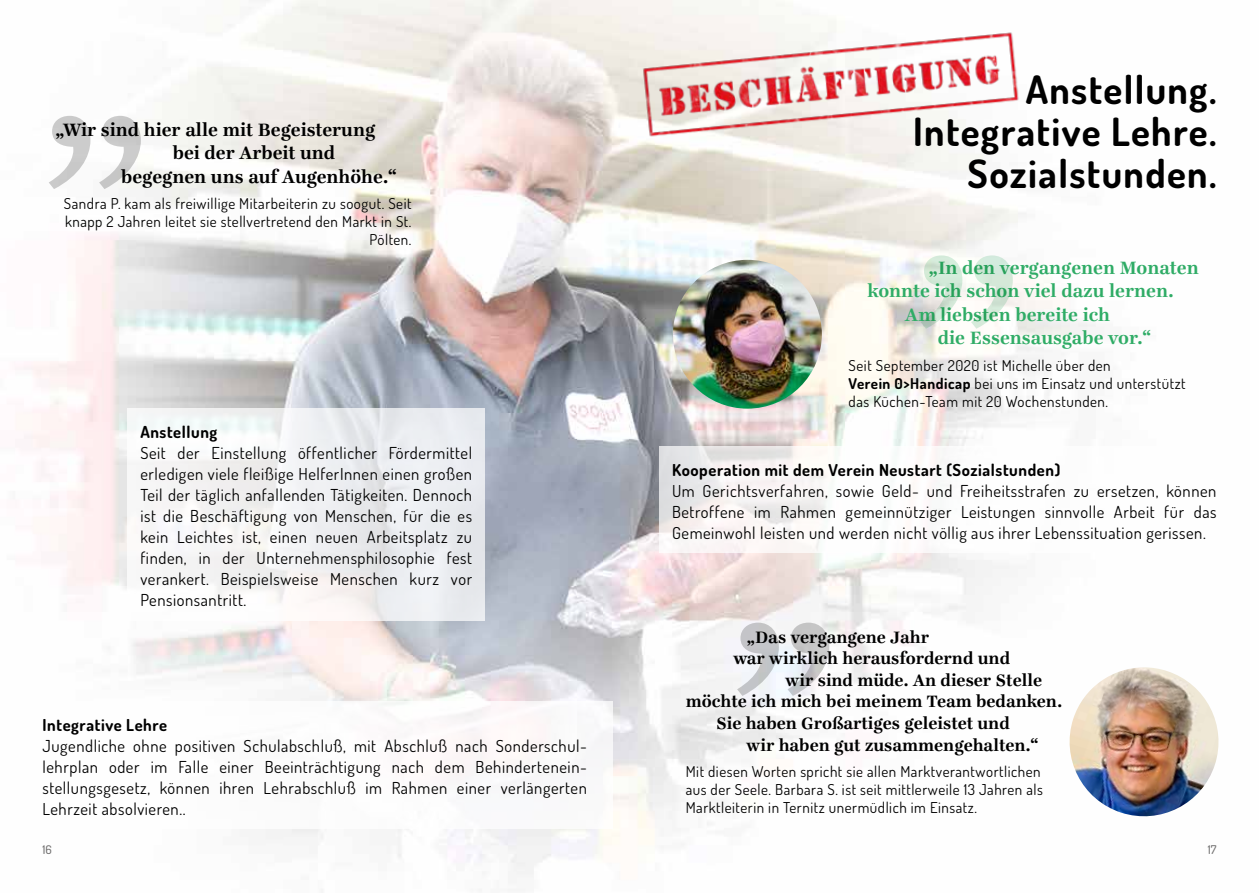
<style>
.page{position:relative;width:1259px;height:893px;background:#fff}
.page>*{position:absolute;margin:0;border:0;box-sizing:border-box;transform-origin:0 0}
.t1{font:700 39px/42px "Dosis";letter-spacing:.035em;color:#000;text-align:right}
.t2{font:700 19.5px "Ingeborg";color:#2fac66}
.t3{font:700 19.5px "Ingeborg";color:#000}
.t4{font:700 18px "Ingeborg";color:#000}
.t5{font:16.5px/21px "Dosis";letter-spacing:.035em;color:#000;text-align:justify}
.t6{font:700 16.5px "Dosis";letter-spacing:.035em;color:#000}
.t7{font:15px/18px "Dosis";letter-spacing:.035em;color:#000}
.t8{font:500 12px "Dosis";color:#706f6f}
.s1{font-weight:700}
</style>
<div class="page">
<img style="left:23px;top:0;width:1073px;height:875px">
<div style="left:128px;top:408px;width:357px;height:213px;background:linear-gradient(to right,#fafaf9,#e7e9ed)"></div>
<div style="left:659px;top:446px;width:570px;height:107px;background:#fff"></div>
<div style="left:43px;top:702px;width:569px;height:127px;background:#fff"></div>
<img style="left:624px;top:16px;width:405px;height:133px">
<svg style="left:49px;top:116px;width:92px;height:73px"></svg>
<svg style="left:737px;top:623px;width:92px;height:73px"></svg>
<svg style="left:1060px;top:658px;width:36px;height:9px"></svg>
<img style="left:1060px;top:667px;width:159px;height:158px">
<img style="left:673px;top:260px;width:149px;height:149px;border-radius:74px">
<svg style="left:920px;top:255px;width:92px;height:74px"></svg>
<p class="t3" style="left:55px;top:118px;width:321px">„Wir sind hier alle mit Begeisterung</p>
<p class="t3" style="left:173px;top:141px;width:164px">bei der Arbeit und</p>
<p class="t3" style="left:121px;top:165px;width:277px">begegnen uns auf Augenhöhe.“</p>
<p class="t7" style="left:64px;top:194px;width:349px;text-align:right">Sandra P. kam als freiwillige Mitarbeiterin zu soogut. Seit knapp 2 Jahren leitet sie stellvertretend den Markt in St.<br>Pölten.</p>
<p class="t6" style="left:140px;top:421px;width:78px">Anstellung</p>
<p class="t5" style="left:140px;top:442px;width:333px">Seit der Einstellung öffentlicher Fördermittel erledigen viele fleißige HelferInnen einen großen Teil der täglich anfallenden Tätigkeiten. Dennoch ist die Beschäftigung von Menschen, für die es kein Leichtes ist, einen neuen Arbeitsplatz zu finden, in der Unternehmensphilosophie fest verankert. Beispielsweise Menschen kurz vor Pensionsantritt.</p>
<p class="t6" style="left:43px;top:715px;width:126px">Integrative Lehre</p>
<p class="t5" style="left:43px;top:735px;width:546px">Jugendliche ohne positiven Schulabschluß, mit Abschluß nach Sonderschul&shy;lehrplan oder im Falle einer Beeinträchtigung nach dem Behindertenein&shy;stellungsgesetz, können ihren Lehrabschluß im Rahmen einer verlängerten Lehrzeit absolvieren..</p>
<h1 class="t1" style="left:913px;top:68px;width:305px">Anstellung.<br>Integrative Lehre.<br>Sozialstunden.</h1>
<p class="t2" style="left:928px;top:256px;width:272px">„In den vergangenen Monaten</p>
<p class="t2" style="left:867px;top:279px;width:308px">konnte ich schon viel dazu lernen.</p>
<p class="t2" style="left:904px;top:303px;width:207px">Am liebsten bereite ich</p>
<p class="t2" style="left:938px;top:326px;width:214px">die Essensausgabe vor.“</p>
<p class="t7" style="left:848px;top:356px;width:338px">Seit September 2020 ist Michelle über den<br><span class="s1">Verein 0&gt;Handicap</span> bei uns im Einsatz und unterstützt das Küchen-Team mit 20 Wochenstunden.</p>
<p class="t6" style="left:672px;top:459px;width:390px">Kooperation mit dem Verein Neustart (Sozialstunden)</p>
<p class="t5" style="left:672px;top:480px;width:546px">Um Gerichtsverfahren, sowie Geld- und Freiheitsstrafen zu ersetzen, können Betroffene im Rahmen gemeinnütziger Leistungen sinnvolle Arbeit für das Gemeinwohl leisten und werden nicht völlig aus ihrer Lebenssituation gerissen.</p>
<p class="t4" style="left:746px;top:626px;width:184px">„Das vergangene Jahr</p>
<p class="t4" style="left:733px;top:647px;width:278px">war wirklich herausfordernd und</p>
<p class="t4" style="left:785px;top:669px;width:258px">wir sind müde. An dieser Stelle</p>
<p class="t4" style="left:686px;top:691px;width:378px">möchte ich mich bei meinem Team bedanken.</p>
<p class="t4" style="left:716px;top:712px;width:295px">Sie haben Großartiges geleistet und</p>
<p class="t4" style="left:746px;top:734px;width:293px">wir haben gut zusammengehalten.“</p>
<p class="t7" style="left:686px;top:762px;width:359px">Mit diesen Worten spricht sie allen Marktverantwortlichen aus der Seele. Barbara S. ist seit mittlerweile 13 Jahren als<br>Marktleiterin in Ternitz unermüdlich im Einsatz.</p>
<p class="t8" style="left:43px;top:842px;width:11px">16</p>
<p class="t8" style="left:1207px;top:842px;width:10px">17</p>
</div>
